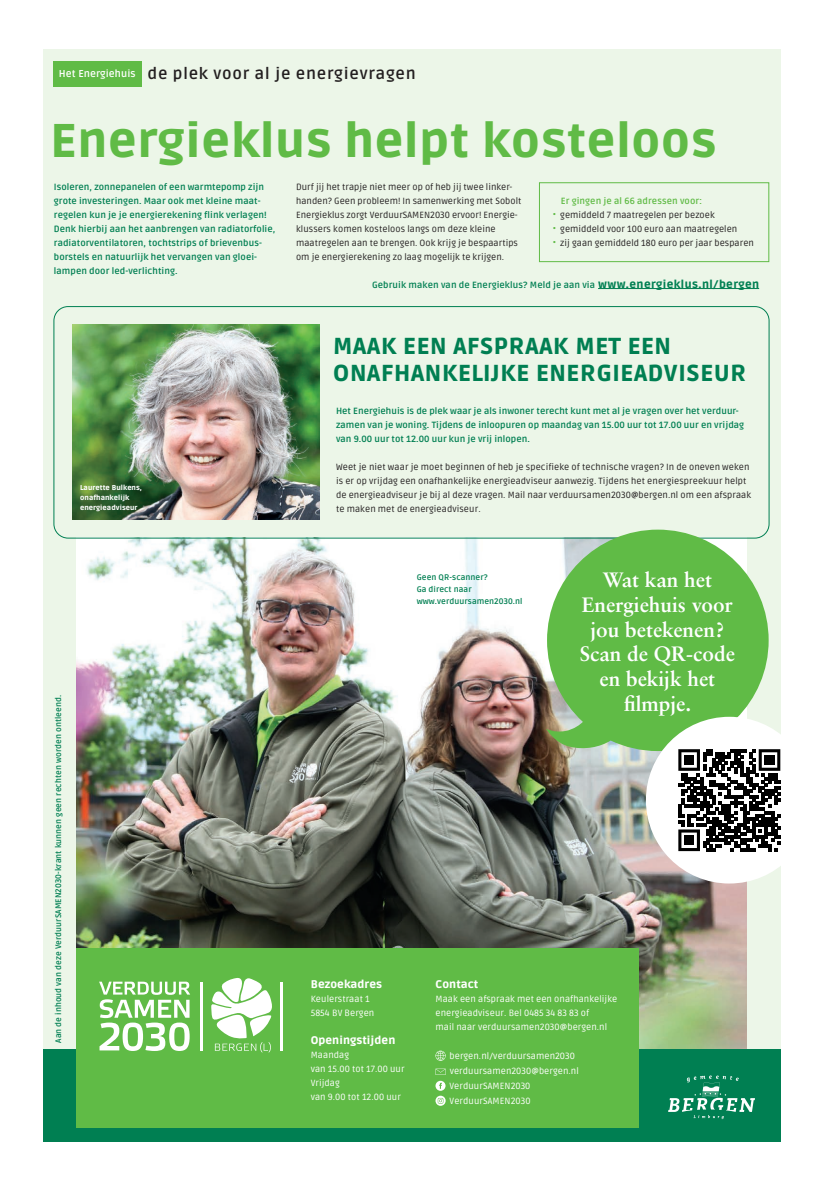
<style>
.page{position:relative;width:823px;height:1191px;background:#fff}
.page>*{position:absolute;margin:0;border:0;box-sizing:border-box;transform-origin:0 0}
.t1{font:900 47px "Ruda";letter-spacing:.02em;color:#60bb46}
.t2{font:900 23px/27px "Ruda";letter-spacing:.03em;color:#007f52}
.t3{font:700 20.8px/24.8px "Sabon LT Std";color:#fff;text-align:center}
.t4{font:700 16px "Ruda";letter-spacing:.05em;color:#231f20}
.t5{font:900 11px "Ruda";letter-spacing:.01em;color:#fff}
.t6{font:700 10px "Ruda";letter-spacing:.01em;color:#fff}
.t7{font:9px/14px "Ruda";letter-spacing:.005em;color:#231f20}
.t8{font:700 9px/14px "Ruda";letter-spacing:.005em;color:#007f52}
.t9{font:9px/14px "Ruda";letter-spacing:.01em;color:#fff}
.t10{font:700 9px "Ruda";letter-spacing:.01em;color:#60bb46}
.t11{font:700 8px "Ruda";letter-spacing:.01em;color:#007f52}
.t12{font:900 7px "Ruda";letter-spacing:.01em;color:#fff}
.s1{color:#60bb46}
.s2{font-weight:900;font-size:11px}
</style>
<div class="page">
<div style="left:43px;top:50px;width:737px;height:999px;background:#ecf6e8"></div>
<img style="left:76px;top:538px;width:670px;height:511px">
<div style="left:53px;top:61px;width:89px;height:25px;background:#60bb46"></div>
<div style="left:43px;top:1049px;width:737px;height:92px;background:#007f52"></div>
<svg style="left:668px;top:1075px;width:86px;height:44px"></svg>
<div style="left:76px;top:947px;width:562px;height:180px;background:#60bb46"></div>
<svg style="left:435px;top:1050px;width:10px;height:10px"></svg>
<svg style="left:435px;top:1068px;width:10px;height:37px"></svg>
<img style="left:72px;top:324px;width:247px;height:196px">
<div style="left:539px;top:182px;width:229px;height:80px;border:1px solid #60bb46"></div>
<svg style="left:99px;top:981px;width:91px;height:70px"></svg>
<hr style="left:200px;top:982px;width:2px;height:68px;background:#fff">
<hr style="left:280px;top:982px;width:3px;height:68px;background:#fff">
<svg style="left:211px;top:978px;width:61px;height:74px"></svg>
<hr style="left:597px;top:288px;width:161px;height:1px;background:#007f52">
<svg style="left:546px;top:529px;width:222px;height:222px;background:#75c260"></svg>
<div style="left:645px;top:717px;width:167px;height:166px;background:#fff;border-radius:50%"></div>
<svg style="left:678px;top:749px;width:101px;height:102px"></svg>
<p class="t6" style="left:59px;top:68px;width:78px">Het Energiehuis</p>
<p class="t4" style="left:147px;top:65px;width:269px">de plek voor al je energievragen</p>
<p class="t1" style="left:51px;top:114px;width:666px">Energieklus helpt kosteloos</p>
<p class="t8" style="left:54px;top:180px;width:223px">Isoleren, zonnepanelen of een warmtepomp zijn grote investeringen. Maar ook met kleine maat&shy;regelen kun je je energierekening flink verlagen!<br>Denk hierbij aan het aanbrengen van radiatorfolie, radiatorventilatoren, tochtstrips of brievenbus&shy;borstels en natuurlijk het vervangen van gloei&shy;lampen door led-verlichting.</p>
<p class="t7" style="left:296px;top:180px;width:227px">Durf jij het trapje niet meer op of heb jij twee linker&shy;handen? Geen probleem! In samenwerking met Sobolt Energieklus zorgt VerduurSAMEN2030 ervoor! Energie&shy;klussers komen kosteloos langs om deze kleine maatregelen aan te brengen. Ook krijg je bespaartips om je energierekening zo laag mogelijk te krijgen.</p>
<p class="t10" style="left:560px;top:196px;width:143px">Er gingen je al 66 adressen voor:</p>
<p class="t7" style="left:552px;top:208px;width:163px"><span class="s1">•</span> gemiddeld 7 maatregelen per bezoek</p>
<p class="t7" style="left:552px;top:222px;width:186px"><span class="s1">•</span> gemiddeld voor 100 euro aan maatregelen</p>
<p class="t7" style="left:552px;top:236px;width:202px"><span class="s1">•</span> zij gaan gemiddeld 180 euro per jaar besparen</p>
<p class="t12" style="left:80px;top:484px;width:63px">Laurette Bulkens,</p>
<p class="t12" style="left:80px;top:494px;width:51px">onafhankelijk</p>
<p class="t12" style="left:80px;top:504px;width:59px">energieadviseur</p>
<p class="t11" style="left:54px;top:1042px;width:349px;rotate:-90deg">Aan de inhoud van deze VerduurSAMEN2030-krant kunnen geen rechten worden ontleend.</p>
<p class="t8" style="left:372px;top:278px;width:388px">Gebruik maken van de Energieklus? Meld je aan via <span class="s2">www.energieklus.nl/bergen</span></p>
<p class="t2" style="left:333px;top:333px;width:414px">MAAK EEN AFSPRAAK MET EEN<br>ONAFHANKELIJKE ENERGIEADVISEUR</p>
<p class="t8" style="left:336px;top:404px;width:409px">Het Energiehuis is de plek waar je als inwoner terecht kunt met al je vragen over het verduur&shy;zamen van je woning. Tijdens de inloopuren op maandag van 15.00 uur tot 17.00 uur en vrijdag</p>
<p class="t8" style="left:336px;top:432px;width:195px">van 9.00 uur tot 12.00 uur kun je vrij inlopen.</p>
<p class="t7" style="left:336px;top:460px;width:416px">Weet je niet waar je moet beginnen of heb je specifieke of technische vragen? In de oneven weken is er op vrijdag een onafhankelijke energieadviseur aanwezig. Tijdens het energiespreekuur helpt de energieadviseur je bij al deze vragen. Mail naar verduursamen2030@bergen.nl om een afspraak</p>
<p class="t7" style="left:336px;top:502px;width:146px">te maken met de energieadviseur.</p>
<p class="t11" style="left:416px;top:573px;width:72px">Geen QR-scanner?</p>
<p class="t11" style="left:416px;top:585px;width:56px">Ga direct naar</p>
<p class="t11" style="left:416px;top:597px;width:107px">www.verduursamen2030.nl</p>
<p class="t3" style="left:602px;top:567px;width:111px">Wat kan het</p>
<p class="t3" style="left:581px;top:591px;width:152px">Energiehuis voor</p>
<p class="t3" style="left:579px;top:616px;width:156px">jou betekenen?<br>Scan de QR-code</p>
<p class="t3" style="left:599px;top:666px;width:117px">en bekijk het</p>
<p class="t3" style="left:623px;top:690px;width:69px">filmpje.</p>
<p class="t5" style="left:310px;top:977px;width:73px">Bezoekadres</p>
<p class="t9" style="left:310px;top:992px;width:61px">Keulerstraat 1</p>
<p class="t9" style="left:310px;top:1006px;width:65px">5854 BV Bergen</p>
<p class="t5" style="left:310px;top:1033px;width:86px">Openingstijden</p>
<p class="t9" style="left:310px;top:1048px;width:40px">Maandag</p>
<p class="t9" style="left:310px;top:1062px;width:95px">van 15.00 tot 17.00 uur</p>
<p class="t9" style="left:310px;top:1076px;width:31px">Vrijdag</p>
<p class="t9" style="left:310px;top:1090px;width:92px">van 9.00 tot 12.00 uur</p>
<p class="t5" style="left:435px;top:977px;width:44px">Contact</p>
<p class="t9" style="left:435px;top:992px;width:183px">Maak een afspraak met een onafhankelijke</p>
<p class="t9" style="left:435px;top:1006px;width:173px">energieadviseur. Bel 0485 34 83 83 of mail naar verduursamen2030@bergen.nl</p>
<p class="t9" style="left:449px;top:1049px;width:127px">bergen.nl/verduursamen2030</p>
<p class="t9" style="left:449px;top:1064px;width:130px">verduursamen2030@bergen.nl</p>
<p class="t9" style="left:449px;top:1079px;width:82px">VerduurSAMEN2030</p>
<p class="t9" style="left:449px;top:1094px;width:82px">VerduurSAMEN2030</p>
</div>
